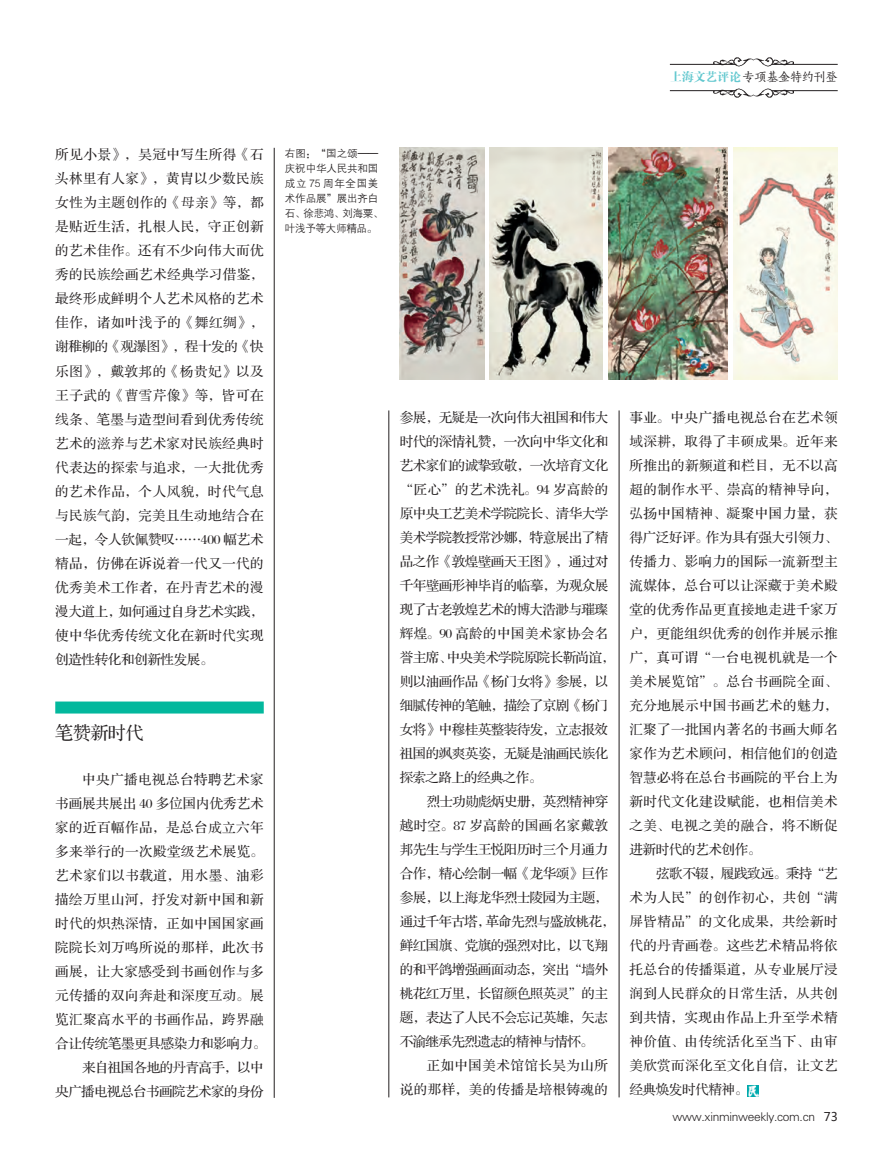
<style>
.page{position:relative;width:893px;height:1157px;background:#fff}
.page>*{position:absolute;margin:0;border:0;box-sizing:border-box;transform-origin:0 0}
.t1{font:18px "FZS3 K GBK1 0";letter-spacing:-.025em;color:#231f20}
.t2{font:13.5px/24px "FZS3 JW GB1 0";letter-spacing:.03em;color:#231f20;text-align:justify}
.t3{font:13.5px "FZS3 JW GB1 0";letter-spacing:-.035em;color:#231f20}
.t4{font:13.5px "FZS3 JW GB1 0";letter-spacing:-.045em;color:#231f20}
.t5{font:13.5px "FZS3 JW GB1 0";letter-spacing:-.025em;color:#231f20}
.t6{font:13.5px "FZS3 JW GB1 0";letter-spacing:-.04em;color:#231f20}
.t7{font:12.15px "FZSKBXKJW GB1 0";letter-spacing:-.025em;color:#231f20}
.t8{font:12px "FZXH1 JW GB1 0";letter-spacing:-.025em;color:#231f20}
.t9{font:10.5px/15px "FZZDXJW GB1 0";letter-spacing:-.01em;color:#231f20}
.s1{font-family:"FZDBSJW GB1 0";color:#63c8cf}
.s2{font-family:"Microsoft Ya Hei"}
</style>
<div class="page">
<img style="left:714px;top:57px;width:80px;height:10px">
<hr style="left:670px;top:64px;width:66px;height:1px;background:#231f20">
<hr style="left:771px;top:64px;width:67px;height:1px;background:#231f20">
<img style="left:714px;top:88px;width:80px;height:10px">
<hr style="left:670px;top:90px;width:66px;height:1px;background:#231f20">
<hr style="left:771px;top:90px;width:67px;height:1px;background:#231f20">
<hr style="left:389px;top:410px;width:1px;height:687px;background:#231f20">
<hr style="left:619px;top:410px;width:1px;height:687px;background:#231f20">
<hr style="left:274px;top:148px;width:1px;height:949px;background:#231f20">
<div style="left:55px;top:701px;width:209px;height:12px;background:#03b89d"></div>
<svg style="left:748px;top:1085px;width:11px;height:11px"></svg>
<img style="left:734px;top:148px;width:104px;height:231px">
<img style="left:608px;top:148px;width:119px;height:231px">
<img style="left:489px;top:148px;width:113px;height:231px">
<img style="left:400px;top:148px;width:84px;height:231px">
<p class="t7" style="left:670px;top:71px;width:169px"><span class="s1">上海文艺评论</span>专项基金特约刊登</p>
<p class="t2" style="left:55px;top:143px;width:210px">所见小景》，吴冠中写生所得《石头林里有人家》，黄胄以少数民族女性为主题创作的《母亲》等，都是贴近生活，扎根人民，守正创新的艺术佳作。还有不少向伟大而优秀的民族绘画艺术经典学习借鉴，最终形成鲜明个人艺术风格的艺术佳作，诸如叶浅予的《舞红绸》，谢稚柳的《观瀑图》，程十发的《快乐图》，戴敦邦的《杨贵妃》以及王子武的《曹雪芹像》等，皆可在线条、笔墨与造型间看到优秀传统艺术的滋养与艺术家对民族经典时代表达的探索与追求，一大批优秀的艺术作品，个人风貌，时代气息与民族气韵，完美且生动地结合在一起，令人钦佩赞叹……400 幅艺术精品，仿佛在诉说着一代又一代的优秀美术工作者，在丹青艺术的漫漫大道上，如何通过自身艺术实践，使中华优秀传统文化在新时代实现创造性转化和创新性发展。</p>
<p class="t1" style="left:55px;top:724px;width:90px">笔赞新时代</p>
<p class="t2" style="left:55px;top:767px;width:212px;text-align:right">中央广播电视总台特聘艺术家<br>书画展共展出 40 多位国内优秀艺术家的近百幅作品，是总台成立六年多来举行的一次殿堂级艺术展览。艺术家们以书载道，用水墨、油彩描绘万里山河，抒发对新中国和新时代的炽热深情，正如中国国家画院院长刘万鸣所说的那样，此次书画展，让大家感受到书画创作与多元传播的双向奔赴和深度互动。展览汇聚高水平的书画作品，跨界融合让传统笔墨更具感染力和影响力。来自祖国各地的丹青高手，以中<br>央广播电视总台书画院艺术家的身份</p>
<p class="t9" style="left:285px;top:146px;width:100px">右图：“国之颂——庆祝中华人民共和国成立 75 周年全国美术作品展”展出齐白石、徐悲鸿、刘海粟、叶浅予等大师精品。</p>
<p class="t3" style="left:400px;top:410px;width:210px">参展，无疑是一次向伟大祖国和伟大</p>
<p class="t3" style="left:400px;top:434px;width:210px">时代的深情礼赞，一次向中华文化和</p>
<p class="t3" style="left:400px;top:458px;width:210px">艺术家们的诚挚致敬，一次培育文化</p>
<p class="t2" style="left:400px;top:478px;width:210px">“匠心”的艺术洗礼。94 岁高龄的</p>
<p class="t3" style="left:400px;top:506px;width:210px">原中央工艺美术学院院长、清华大学</p>
<p class="t3" style="left:400px;top:530px;width:210px">美术学院教授常沙娜，特意展出了精</p>
<p class="t3" style="left:400px;top:554px;width:210px">品之作《敦煌壁画天王图》，通过对</p>
<p class="t3" style="left:400px;top:578px;width:210px">千年壁画形神毕肖的临摹，为观众展</p>
<p class="t6" style="left:400px;top:602px;width:210px">现了古老敦煌艺术的博大浩渺与璀璨</p>
<p class="t2" style="left:400px;top:622px;width:210px">辉煌。90 高龄的中国美术家协会名</p>
<p class="t4" style="left:400px;top:650px;width:217px">誉主席、中央美术学院原院长靳尚谊，</p>
<p class="t3" style="left:400px;top:674px;width:210px">则以油画作品《杨门女将》参展，以</p>
<p class="t3" style="left:400px;top:698px;width:210px">细腻传神的笔触，描绘了京剧《杨门</p>
<p class="t3" style="left:400px;top:722px;width:210px">女将》中穆桂英整装待发，立志报效</p>
<p class="t3" style="left:400px;top:746px;width:210px">祖国的飒爽英姿，无疑是油画民族化</p>
<p class="t4" style="left:400px;top:770px;width:144px">探索之路上的经典之作。</p>
<p class="t6" style="left:427px;top:794px;width:183px">烈士功勋彪炳史册，英烈精神穿</p>
<p class="t2" style="left:400px;top:814px;width:210px">越时空。87 岁高龄的国画名家戴敦</p>
<p class="t6" style="left:400px;top:842px;width:210px">邦先生与学生王悦阳历时三个月通力</p>
<p class="t3" style="left:400px;top:866px;width:210px">合作，精心绘制一幅《龙华颂》巨作</p>
<p class="t3" style="left:400px;top:890px;width:210px">参展，以上海龙华烈士陵园为主题，</p>
<p class="t4" style="left:400px;top:914px;width:217px">通过千年古塔，革命先烈与盛放桃花，</p>
<p class="t3" style="left:400px;top:938px;width:210px">鲜红国旗、党旗的强烈对比，以飞翔</p>
<p class="t3" style="left:400px;top:962px;width:210px">的和平鸽增强画面动态，突出“墙外</p>
<p class="t3" style="left:400px;top:986px;width:210px">桃花红万里，长留颜色照英灵”的主</p>
<p class="t3" style="left:400px;top:1010px;width:210px">题，表达了人民不会忘记英雄，矢志</p>
<p class="t4" style="left:400px;top:1034px;width:195px">不渝继承先烈遗志的精神与情怀。</p>
<p class="t2" style="left:427px;top:1054px;width:183px">正如中国美术馆馆长吴为山所</p>
<p class="t2" style="left:400px;top:1078px;width:210px">说的那样，美的传播是培根铸魂的</p>
<p class="t2" style="left:629px;top:406px;width:210px">事业。中央广播电视总台在艺术领</p>
<p class="t2" style="left:629px;top:430px;width:210px">域深耕，取得了丰硕成果。近年来</p>
<p class="t2" style="left:629px;top:454px;width:210px">所推出的新频道和栏目，无不以高</p>
<p class="t2" style="left:629px;top:478px;width:210px">超的制作水平、崇高的精神导向，</p>
<p class="t2" style="left:629px;top:502px;width:210px">弘扬中国精神、凝聚中国力量，获</p>
<p class="t5" style="left:629px;top:530px;width:210px">得广泛好评。作为具有强大引领力、</p>
<p class="t2" style="left:629px;top:550px;width:210px">传播力、影响力的国际一流新型主</p>
<p class="t2" style="left:629px;top:574px;width:210px">流媒体，总台可以让深藏于美术殿</p>
<p class="t2" style="left:629px;top:598px;width:210px">堂的优秀作品更直接地走进千家万</p>
<p class="t2" style="left:629px;top:622px;width:210px">户，更能组织优秀的创作并展示推</p>
<p class="t2" style="left:629px;top:646px;width:210px">广，真可谓“一台电视机就是一个</p>
<p class="t2" style="left:629px;top:670px;width:210px">美术展览馆”。总台书画院全面、</p>
<p class="t2" style="left:629px;top:694px;width:210px">充分地展示中国书画艺术的魅力，</p>
<p class="t2" style="left:629px;top:718px;width:210px">汇聚了一批国内著名的书画大师名</p>
<p class="t2" style="left:629px;top:742px;width:210px">家作为艺术顾问，相信他们的创造</p>
<p class="t2" style="left:629px;top:766px;width:210px">智慧必将在总台书画院的平台上为</p>
<p class="t2" style="left:629px;top:790px;width:210px">新时代文化建设赋能，也相信美术</p>
<p class="t2" style="left:629px;top:814px;width:210px">之美、电视之美的融合，将不断促</p>
<p class="t5" style="left:629px;top:842px;width:133px">进新时代的艺术创作。</p>
<p class="t5" style="left:656px;top:866px;width:183px">弦歌不辍，履践致远。秉持“艺</p>
<p class="t2" style="left:629px;top:886px;width:210px">术为人民”的创作初心，共创“满</p>
<p class="t2" style="left:629px;top:910px;width:210px">屏皆精品”的文化成果，共绘新时</p>
<p class="t2" style="left:629px;top:934px;width:210px">代的丹青画卷。这些艺术精品将依</p>
<p class="t2" style="left:629px;top:958px;width:210px">托总台的传播渠道，从专业展厅浸</p>
<p class="t2" style="left:629px;top:982px;width:210px">润到人民群众的日常生活，从共创</p>
<p class="t2" style="left:629px;top:1006px;width:210px">到共情，实现由作品上升至学术精</p>
<p class="t2" style="left:629px;top:1030px;width:210px">神价值、由传统活化至当下、由审</p>
<p class="t2" style="left:629px;top:1054px;width:210px">美欣赏而深化至文化自信，让文艺</p>
<p class="t5" style="left:629px;top:1082px;width:120px">经典焕发时代精神。</p>
<p class="t8" style="left:673px;top:1109px;width:167px">www.xinminweekly.com.cn <span class="s2">73</span></p>
</div>
